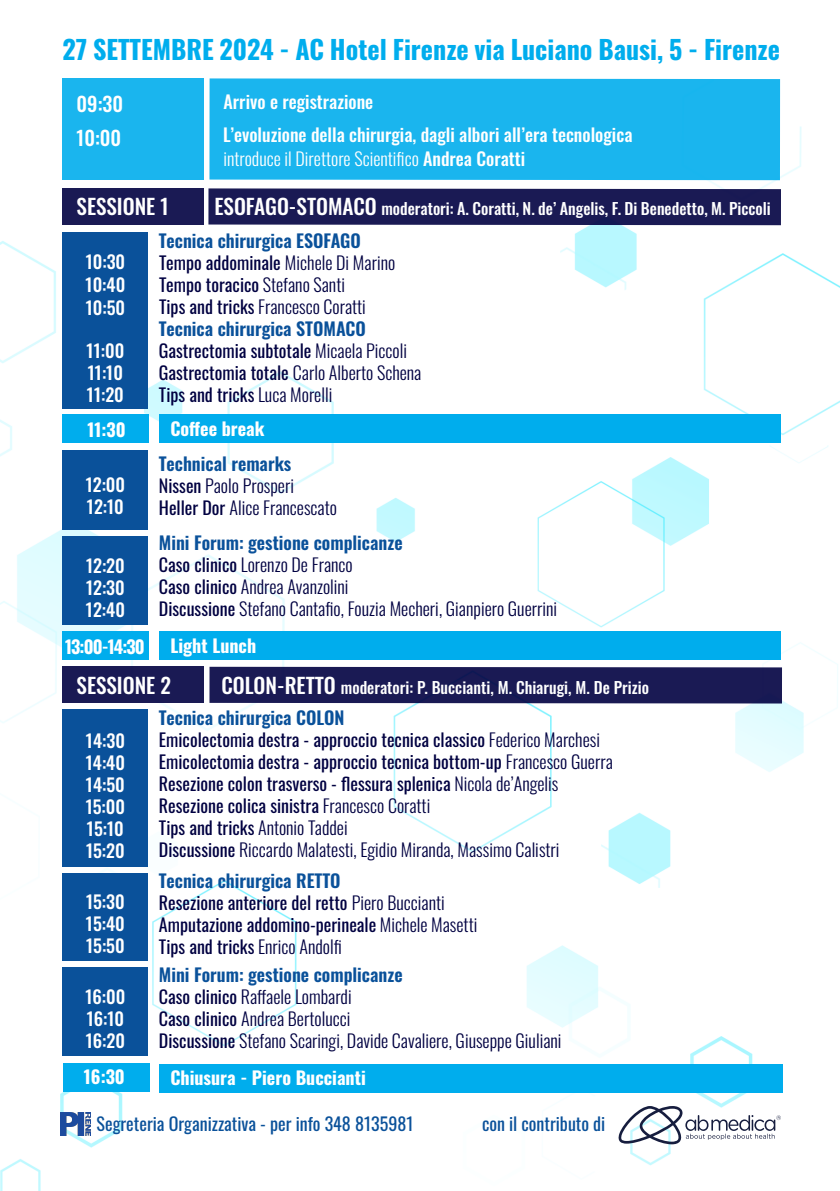
<style>
.page{position:relative;width:840px;height:1191px;background:#fff}
.page>*{position:absolute;margin:0;border:0;box-sizing:border-box;transform-origin:0 0}
.t1{font:700 26px "Oswald";color:#00aded}
.t2{font:500 21.2px "Oswald";color:#fff}
.t3{font:500 20px "Oswald";color:#fff}
.t4{font:18px/22px "Oswald";color:#000041}
.t5{font:300 18px/22px "Oswald";color:#000041}
.t6{font:500 18px/22px "Oswald";color:#fff;text-align:justify}
.t7{font:700 18px "Oswald";color:#fff}
.t8{font:18px "Oswald";color:#0a519a}
.t9{font:500 16px "Oswald";color:#fff}
.s1{font-weight:300}
.s2{font-size:21.2px}
.s3{font-weight:600;color:#0a519a}
.s4{font-weight:400}
</style>
<div class="page">
<img style="left:0;top:78px;width:839px;height:1113px">
<div style="left:62px;top:414px;width:86px;height:29px;background:#00aded"></div>
<div style="left:62px;top:232px;width:85px;height:176px;background:#0a519a"></div>
<div style="left:62px;top:450px;width:85px;height:79px;background:#0a519a"></div>
<div style="left:62px;top:536px;width:85px;height:88px;background:#0a519a"></div>
<div style="left:159px;top:414px;width:621px;height:29px;background:#00aded"></div>
<div style="left:62px;top:631px;width:86px;height:29px;background:#00aded"></div>
<div style="left:63px;top:1063px;width:86px;height:28px;background:#00aded"></div>
<div style="left:159px;top:631px;width:621px;height:29px;background:#00aded"></div>
<div style="left:159px;top:1064px;width:623px;height:28px;background:#00aded"></div>
<div style="left:62px;top:666px;width:141px;height:36px;background:#1a1a54"></div>
<div style="left:209px;top:667px;width:572px;height:36px;background:#1a1a54"></div>
<div style="left:62px;top:189px;width:141px;height:36px;background:#1a1a54"></div>
<div style="left:208px;top:188px;width:572px;height:37px;background:#1a1a54"></div>
<div style="left:62px;top:78px;width:141px;height:102px;background:#1ab5ee"></div>
<div style="left:209px;top:78px;width:570px;height:102px;background:#1ab5ee"></div>
<svg style="left:617px;top:1106px;width:163px;height:38px"></svg>
<div style="left:62px;top:709px;width:85px;height:157px;background:#0a519a"></div>
<div style="left:62px;top:873px;width:85px;height:87px;background:#0a519a"></div>
<div style="left:62px;top:967px;width:85px;height:88px;background:#0a519a"></div>
<img style="left:61px;top:1112px;width:30px;height:23px">
<h1 class="t1" style="left:62px;top:36px;width:718px">27 SETTEMBRE 2024 - AC Hotel Firenze via Luciano Bausi, 5 - Firenze</h1>
<p class="t3" style="left:76px;top:93px;width:48px">09:30</p>
<p class="t6" style="left:223px;top:92px;width:151px">Arrivo e registrazione</p>
<p class="t3" style="left:76px;top:128px;width:46px">10:00</p>
<p class="t6" style="left:223px;top:124px;width:410px;line-height:23.8px">L’evoluzione della chirurgia, dagli albori all’era tecnologica <span class="s1">introduce il Direttore Scientifico</span> Andrea Coratti</p>
<p class="t2" style="left:76px;top:195px;width:94px">SESSIONE 1</p>
<p class="t9" style="left:214px;top:200px;width:557px"><span class="s2">ESOFAGO-STOMACO</span> moderatori: A. Coratti, N. de’ Angelis, F. Di Benedetto, M. Piccoli</p>
<p class="t6" style="left:86px;top:251px;width:41px;line-height:23px">10:30<br>10:40<br>10:50</p>
<p class="t6" style="left:87px;top:341px;width:39px">11:00<br>11:10<br>11:20</p>
<p class="t4" style="left:159px;top:228px;width:264px"><span class="s3">Tecnica chirurgica ESOFAGO<br></span>Tempo addominale <span class="s1">Michele Di Marino </span>Tempo toracico <span class="s1">Stefano Santi<br></span>Tips and tricks <span class="s1">Francesco Coratti </span><span class="s3">Tecnica chirurgica STOMACO </span>Gastrectomia subtotale <span class="s1">Micaela Piccoli </span>Gastrectomia totale <span class="s1">Carlo Alberto Schena </span>Tips and tricks <span class="s1">Luca Morelli</span></p>
<p class="t7" style="left:87px;top:420px;width:40px">11:30</p>
<p class="t7" style="left:170px;top:419px;width:96px">Coffee break</p>
<p class="t6" style="left:86px;top:474px;width:41px">12:00<br>12:10</p>
<p class="t6" style="left:86px;top:555px;width:40px">12:20<br>12:30<br>12:40</p>
<p class="t7" style="left:65px;top:637px;width:81px">13:00-14:30</p>
<p class="t5" style="left:159px;top:451px;width:179px"><span class="s3">Technical remarks<br></span><span class="s4">Nissen</span> Paolo Prosperi<br><span class="s4">Heller Dor</span> Alice Francescato</p>
<p class="t5" style="left:159px;top:530px;width:399px"><span class="s3">Mini Forum: gestione complicanze<br></span><span class="s4">Caso clinico</span> Lorenzo De Franco<br><span class="s4">Caso clinico</span> Andrea Avanzolini<br><span class="s4">Discussione</span> Stefano Cantafio, Fouzia Mecheri, Gianpiero Guerrini</p>
<p class="t7" style="left:170px;top:636px;width:87px">Light Lunch</p>
<p class="t2" style="left:76px;top:674px;width:96px">SESSIONE 2</p>
<p class="t9" style="left:221px;top:678px;width:429px"><span class="s2">COLON-RETTO</span> moderatori: P. Buccianti, M. Chiarugi, M. De Prizio</p>
<p class="t6" style="left:86px;top:730px;width:41px">14:30<br>14:40<br>14:50<br>15:00<br>15:10<br>15:20</p>
<p class="t6" style="left:86px;top:891px;width:40px">15:30<br>15:40<br>15:50</p>
<p class="t6" style="left:85px;top:987px;width:41px">16:00<br>16:10<br>16:20</p>
<p class="t7" style="left:84px;top:1067px;width:42px">16:30</p>
<p class="t4" style="left:159px;top:705px;width:455px"><span class="s3">Tecnica chirurgica COLON<br></span>Emicolectomia destra - approccio tecnica classico <span class="s1">Federico Marchesi </span>Emicolectomia destra - approccio tecnica bottom-up <span class="s1">Francesco Guerra </span>Resezione colon trasverso - flessura splenica <span class="s1">Nicola de’Angelis </span>Resezione colica sinistra <span class="s1">Francesco Coratti<br></span>Tips and tricks <span class="s1">Antonio Taddei<br></span>Discussione <span class="s1">Riccardo Malatesti, Egidio Miranda, Massimo Calistri</span></p>
<p class="t4" style="left:159px;top:867px;width:320px"><span class="s3">Tecnica chirurgica RETTO<br></span>Resezione anteriore del retto <span class="s1">Piero Buccianti </span>Amputazione addomino-perineale <span class="s1">Michele Masetti </span>Tips and tricks <span class="s1">Enrico Andolfi</span></p>
<p class="t5" style="left:159px;top:961px;width:404px"><span class="s3">Mini Forum: gestione complicanze<br></span><span class="s4">Caso clinico</span> Raffaele Lombardi<br><span class="s4">Caso clinico</span> Andrea Bertolucci<br><span class="s4">Discussione</span> Stefano Scaringi, Davide Cavaliere, Giuseppe Giuliani</p>
<p class="t7" style="left:170px;top:1068px;width:197px">Chiusura - Piero Buccianti</p>
<p class="t8" style="left:96px;top:1108px;width:318px">Segreteria Organizzativa - per info 348 8135981</p>
<p class="t8" style="left:482px;top:1108px;width:125px">con il contributo di</p>
</div>
